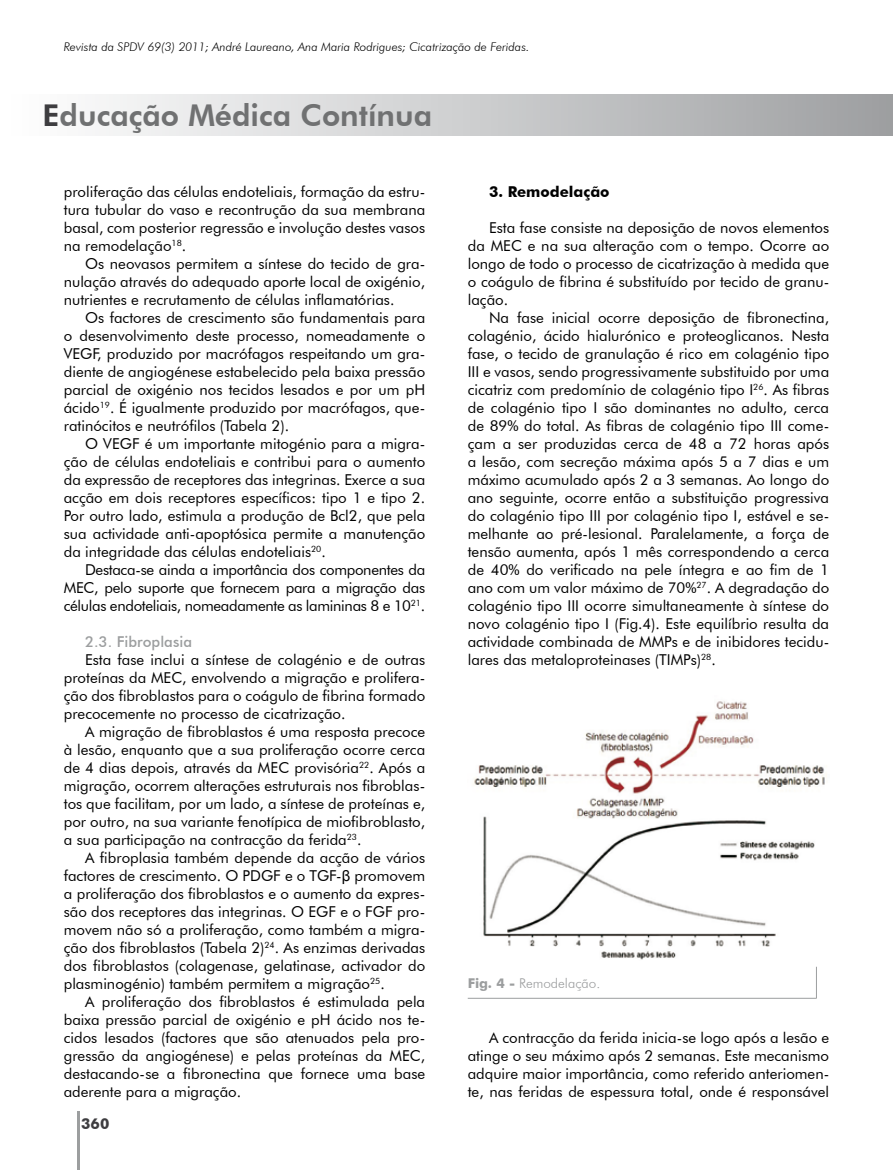
<style>
.page{position:relative;width:893px;height:1170px;background:#fff}
.page>*{position:absolute;margin:0;border:0;box-sizing:border-box;transform-origin:0 0}
.t1{font:800 30px "Futura BT";color:#707172}
.t2{font:15px/18px "Futura BT";color:#000;text-align:justify}
.t3{font:500 15px "Futura BT";color:#9c9e9f}
.t4{font:700 15px "Futura BT";color:#000}
.t5{font:700 15px "Futura BT";color:#3e3d40}
.t6{font:300 13.5px "Futura BT";color:#9c9e9f}
.t7{font:italic 300 12px "Futura BT";color:#000}
.s1{color:#3e3d40}
.s2{font-family:"Arial"}
.s3{font-weight:700}
</style>
<div class="page">
<div style="left:0;top:94px;width:893px;height:41px;background:linear-gradient(to right,#fff,#9ea0a2)"></div>
<hr style="left:77px;top:1111px;width:3px;height:58px;background:#9c9e9f">
<hr style="left:816px;top:966px;width:1px;height:31px;background:#9c9e9f">
<hr style="left:468px;top:997px;width:349px;height:1px;background:#9c9e9f">
<img style="left:474px;top:701px;width:353px;height:259px">
<p class="t7" style="left:64px;top:39px;width:467px">Revista da SPDV 69(3) 2011; André Laureano, Ana Maria Rodrigues; Cicatrização de Feridas.</p>
<h1 class="t1" style="left:43px;top:97px;width:391px"><span class="s1">E</span>ducação Médica Contínua</h1>
<p class="t2" style="left:64px;top:182px;width:363px">proliferação das células endoteliais, formação da estru&shy;tura tubular do vaso e recontrução da sua membrana basal, com posterior regressão e involução destes vasos na remodelação<sup>18</sup>.</p>
<p class="t2" style="left:64px;top:254px;width:363px;text-indent:21px">Os neovasos permitem a síntese do tecido de gra&shy;nulação através do adequado aporte local de oxigénio, nutrientes e recrutamento de células inflamatórias.</p>
<p class="t2" style="left:64px;top:308px;width:363px;text-indent:21px">Os factores de crescimento são fundamentais para o desenvolvimento deste processo, nomeadamente o VEGF, produzido por macrófagos respeitando um gra&shy;diente de angiogénese estabelecido pela baixa pressão parcial de oxigénio nos tecidos lesados e por um pH ácido<sup>19</sup>. É igualmente produzido por macrófagos, que&shy;ratinócitos e neutrófilos (Tabela 2).</p>
<p class="t2" style="left:64px;top:434px;width:363px;text-indent:21px">O VEGF é um importante mitogénio para a migra&shy;ção de células endoteliais e contribui para o aumento da expressão de receptores das integrinas. Exerce a sua acção em dois receptores específicos: tipo 1 e tipo 2.<br>Por outro lado, estimula a produção de Bcl2, que pela sua actividade anti-apoptósica permite a manutenção da integridade das células endoteliais<sup>20</sup>.</p>
<p class="t2" style="left:64px;top:560px;width:363px;text-indent:21px">Destaca-se ainda a importância dos componentes da MEC, pelo suporte que fornecem para a migração das células endoteliais, nomeadamente as lamininas 8 e 10<sup>21</sup>.</p>
<p class="t3" style="left:85px;top:632px;width:109px">2.3. Fibroplasia</p>
<p class="t2" style="left:64px;top:650px;width:363px;text-indent:21px">Esta fase inclui a síntese de colagénio e de outras proteínas da MEC, envolvendo a migração e prolifera&shy;ção dos fibroblastos para o coágulo de fibrina formado precocemente no processo de cicatrização.</p>
<p class="t2" style="left:64px;top:722px;width:363px;text-indent:21px">A migração de fibroblastos é uma resposta precoce à lesão, enquanto que a sua proliferação ocorre cerca de 4 dias depois, através da MEC provisória<sup>22</sup>. Após a migração, ocorrem alterações estruturais nos fibroblas&shy;tos que facilitam, por um lado, a síntese de proteínas e, por outro, na sua variante fenotípica de miofibroblasto, a sua participação na contracção da ferida<sup>23</sup>.</p>
<p class="t2" style="left:64px;top:848px;width:363px;text-indent:21px">A fibroplasia também depende da acção de vários factores de crescimento. O PDGF e o TGF-<span class="s2">β</span> promovem a proliferação dos fibroblastos e o aumento da expres&shy;são dos receptores das integrinas. O EGF e o FGF pro&shy;movem não só a proliferação, como também a migra&shy;ção dos fibroblastos (Tabela 2)<sup>24</sup>. As enzimas derivadas dos fibroblastos (colagenase, gelatinase, activador do plasminogénio) também permitem a migração<sup>25</sup>.</p>
<p class="t2" style="left:64px;top:992px;width:363px;text-indent:21px">A proliferação dos fibroblastos é estimulada pela baixa pressão parcial de oxigénio e pH ácido nos te&shy;cidos lesados (factores que são atenuados pela pro&shy;gressão da angiogénese) e pelas proteínas da MEC, destacando-se a fibronectina que fornece uma base aderente para a migração.</p>
<p class="t5" style="left:81px;top:1114px;width:30px">360</p>
<p class="t4" style="left:489px;top:182px;width:122px">3. Remodelação</p>
<p class="t2" style="left:468px;top:218px;width:363px;text-indent:21px">Esta fase consiste na deposição de novos elementos da MEC e na sua alteração com o tempo. Ocorre ao longo de todo o processo de cicatrização à medida que o coágulo de fibrina é substituído por tecido de granu&shy;lação.</p>
<p class="t2" style="left:468px;top:308px;width:363px;text-indent:21px">Na fase inicial ocorre deposição de fibronectina, colagénio, ácido hialurónico e proteoglicanos. Nesta fase, o tecido de granulação é rico em colagénio tipo III e vasos, sendo progressivamente substituido por uma cicatriz com predomínio de colagénio tipo I<sup>26</sup>. As fibras de colagénio tipo I são dominantes no adulto, cerca de 89% do total. As fibras de colagénio tipo III come&shy;çam a ser produzidas cerca de 48 a 72 horas após a lesão, com secreção máxima após 5 a 7 dias e um máximo acumulado após 2 a 3 semanas. Ao longo do ano seguinte, ocorre então a substituição progressiva do colagénio tipo III por colagénio tipo I, estável e se&shy;melhante ao pré-lesional. Paralelamente, a força de tensão aumenta, após 1 mês correspondendo a cerca de 40% do verificado na pele íntegra e ao fim de 1 ano com um valor máximo de 70%<sup>27</sup>. A degradação do colagénio tipo III ocorre simultaneamente à síntese do novo colagénio tipo I (Fig.4). Este equilíbrio resulta da actividade combinada de MMPs e de inibidores tecidu&shy;lares das metaloproteinases (TIMPs)<sup>28</sup>.</p>
<p class="t6" style="left:468px;top:974px;width:134px"><span class="s3">Fig. 4 -</span> Remodelação.</p>
<p class="t2" style="left:468px;top:1028px;width:363px;text-indent:21px">A contracção da ferida inicia-se logo após a lesão e atinge o seu máximo após 2 semanas. Este mecanismo adquire maior importância, como referido anteriomen&shy;te, nas feridas de espessura total, onde é responsável</p>
</div>
